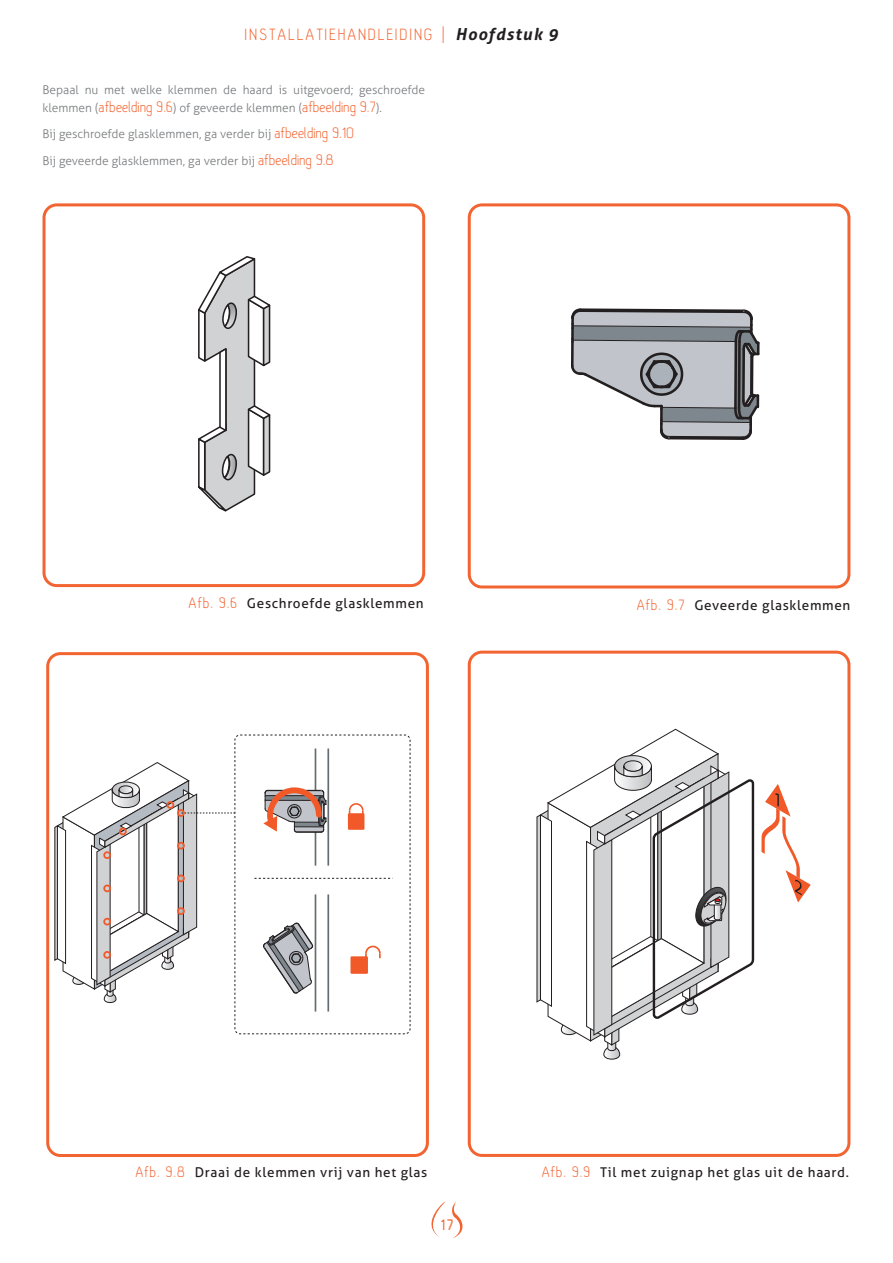
<style>
.page{position:relative;width:893px;height:1263px;background:#fff}
.page>*{position:absolute;margin:0;border:0;box-sizing:border-box;transform-origin:0 0}
.t1{font:300 18px "Hallosans";letter-spacing:.11em;color:#f26431}
.t2{font:300 16.5px "Hallosans";color:#f26431}
.t3{font:13.5px "Aller";letter-spacing:.05em;color:#231f20}
.t4{font:300 12px/18px "Aller";color:#76787b}
.s1{font-family:"Aller";font-weight:700;font-style:italic;font-size:16.5px;color:#231f20}
.s2{font-family:"Hallosans";font-size:16.5px;color:#f26431}
.s3{font-family:"Hallosans";font-weight:300;font-size:16.5px;color:#f26431}
</style>
<div class="page">
<svg style="left:431px;top:1201px;width:14px;height:36px"></svg>
<svg style="left:452px;top:1201px;width:10px;height:37px"></svg>
<hr style="left:315px;top:748px;width:1px;height:118px;background:#656c70">
<hr style="left:327px;top:748px;width:2px;height:118px;background:#656c70">
<svg style="left:263px;top:784px;width:64px;height:49px"></svg>
<hr style="left:315px;top:894px;width:1px;height:117px;background:#656c70">
<hr style="left:327px;top:894px;width:2px;height:117px;background:#656c70">
<svg style="left:263px;top:922px;width:50px;height:72px"></svg>
<div style="left:348px;top:813px;width:16px;height:17px;background:#f15929"></div>
<svg style="left:348px;top:803px;width:16px;height:11px"></svg>
<div style="left:350px;top:956px;width:18px;height:18px;background:#f15929"></div>
<svg style="left:364px;top:945px;width:17px;height:13px"></svg>
<div style="left:235px;top:735px;width:175px;height:299px;border:1px dashed #231f20;border-radius:5px"></div>
<svg style="left:254px;top:878px;width:139px;height:1px"></svg>
<svg style="left:54px;top:762px;width:181px;height:242px"></svg>
<div style="left:177px;top:842px;width:8px;height:7px;border:2px solid #f15929;border-radius:50%"></div>
<div style="left:177px;top:809px;width:8px;height:8px;border:2px solid #f15929;border-radius:50%"></div>
<div style="left:177px;top:874px;width:8px;height:8px;border:2px solid #f15929;border-radius:50%"></div>
<div style="left:177px;top:907px;width:8px;height:8px;border:2px solid #f15929;border-radius:50%"></div>
<div style="left:167px;top:801px;width:7px;height:8px;border:2px solid #f15929;border-radius:50%"></div>
<div style="left:119px;top:827px;width:8px;height:8px;border:2px solid #f15929;border-radius:50%"></div>
<div style="left:103px;top:851px;width:8px;height:8px;border:2px solid #f15929;border-radius:50%"></div>
<div style="left:103px;top:884px;width:8px;height:8px;border:2px solid #f15929;border-radius:50%"></div>
<div style="left:103px;top:918px;width:8px;height:7px;border:2px solid #f15929;border-radius:50%"></div>
<div style="left:103px;top:951px;width:8px;height:8px;border:2px solid #f15929;border-radius:50%"></div>
<div style="left:46px;top:652px;width:383px;height:505px;border:3px solid #f26431;border-radius:13px"></div>
<svg style="left:536px;top:728px;width:219px;height:332px"></svg>
<svg style="left:761px;top:784px;width:50px;height:118px"></svg>
<div style="left:468px;top:651px;width:382px;height:506px;border:3px solid #f26431;border-radius:13px"></div>
<svg style="left:198px;top:256px;width:73px;height:256px"></svg>
<div style="left:43px;top:203px;width:382px;height:384px;border:3px solid #f26431;border-radius:13px"></div>
<svg style="left:571px;top:308px;width:189px;height:132px"></svg>
<div style="left:468px;top:203px;width:382px;height:385px;border:3px solid #f26431;border-radius:13px"></div>
<h1 class="t1" style="left:245px;top:24px;width:315px">INSTALLATIEHANDLEIDING | <span class="s1">Hoofdstuk 9</span></h1>
<p class="t4" style="left:43px;top:81px;width:384px">Bepaal nu met welke klemmen de haard is uitgevoerd; geschroefde klemmen (<span class="s2">afbeelding 9.6</span>) of geveerde klemmen (<span class="s2">afbeelding 9.7</span>).</p>
<p class="t4" style="left:43px;top:125px;width:313px">Bij geschroefde glasklemmen, ga verder bij <span class="s2">afbeelding 9.10</span></p>
<p class="t4" style="left:43px;top:152px;width:293px">Bij geveerde glasklemmen, ga verder bij <span class="s2">afbeelding 9.8</span></p>
<p class="t3" style="left:189px;top:595px;width:237px"><span class="s3">Afb. 9.6^</span>Geschroefde glasklemmen</p>
<p class="t3" style="left:637px;top:596px;width:215px"><span class="s3">Afb. 9.7^</span>Geveerde glasklemmen</p>
<p class="t3" style="left:135px;top:1164px;width:294px"><span class="s3">Afb. 9.8^</span>Draai de klemmen vrij van het glas</p>
<p class="t3" style="left:542px;top:1164px;width:309px"><span class="s3">Afb. 9.9^</span>Til met zuignap het glas uit de haard.</p>
<h2 class="t2" style="left:441px;top:1216px;width:14px">17</h2>
</div>
